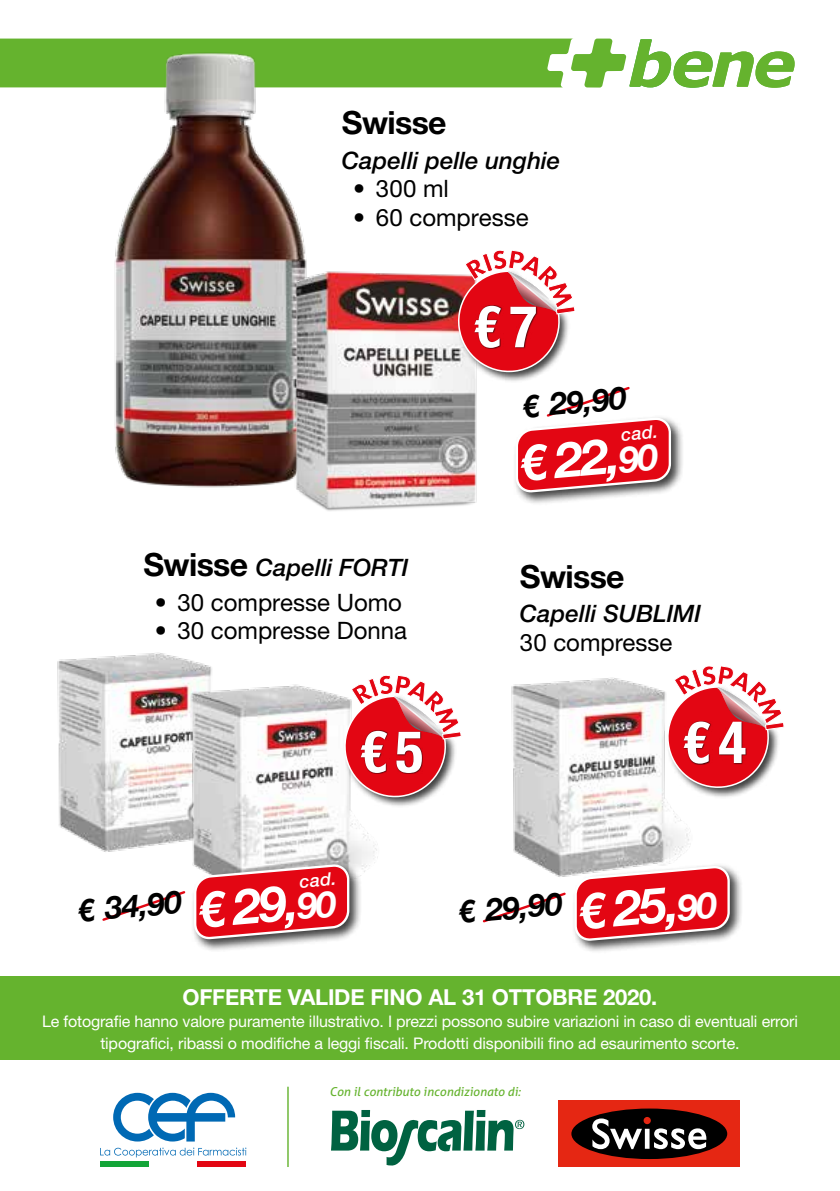
<style>
.page{position:relative;width:840px;height:1191px;background:#fff}
.page>*{position:absolute;margin:0;border:0;box-sizing:border-box;transform-origin:0 0}
.t1{font:700 condensed 58.4px "Helvetica Neue";color:#fff}
.t2{font:italic 700 49.2px "Helvetica Neue";color:#fff}
.t3{font:700 32px "Helvetica Neue LT Std";letter-spacing:-.02em;color:#000}
.t4{font:italic 700 31.2px "Helvetica Neue";color:#000}
.t5{font:24px "Helvetica Neue LT Std";color:#000}
.t6{font:italic 500 24px "Helvetica Neue LT Std";color:#000}
.t7{font:700 22px "Helvetica Neue LT Std";letter-spacing:-.01em;color:#fff}
.t8{font:italic 500 18px "Helvetica Neue LT Std";color:#fff}
.t9{font:16px/22px "Helvetica Neue LT Std";letter-spacing:-.01em;color:#fff;text-align:center}
.t10{font:italic 12.4px "Aller";color:#65b32e}
.s1{font-size:36px}
.s2{font-weight:700;font-style:normal;font-size:32px}
</style>
<div class="page">
<svg style="left:100px;top:1147px;width:146px;height:10px"></svg>
<svg style="left:113px;top:1092px;width:122px;height:49px"></svg>
<div style="left:100px;top:1161px;width:49px;height:6px;background:#13a538"></div>
<div style="left:197px;top:1161px;width:49px;height:6px;background:#e30613"></div>
<hr style="left:287px;top:1086px;width:1px;height:81px;background:#65b32e">
<div style="left:558px;top:1100px;width:181px;height:67px;background:#e52713"></div>
<div style="left:571px;top:1108px;width:155px;height:51px;background:#000;border-radius:50%"></div>
<svg style="left:592px;top:1118px;width:114px;height:31px"></svg>
<svg style="left:331px;top:1110px;width:193px;height:56px"></svg>
<svg style="left:0;top:39px;width:794px;height:49px"></svg>
<div style="left:0;top:976px;width:839px;height:83px;background:#65b32e"></div>
<img style="left:57px;top:652px;width:115px;height:200px">
<img style="left:56px;top:38px;width:311px;height:450px">
<img style="left:246px;top:241px;width:231px;height:270px">
<img style="left:511px;top:677px;width:180px;height:200px">
<img style="left:168px;top:656px;width:210px;height:216px">
<svg style="left:102px;top:891px;width:84px;height:30px"></svg>
<svg style="left:482px;top:892px;width:84px;height:31px"></svg>
<div style="left:456px;top:269px;width:114px;height:114px;background:#000;opacity:.75"></div>
<svg style="left:455px;top:250px;width:120px;height:124px"></svg>
<div style="left:474px;top:305px;width:63px;height:44px;background:#000;opacity:.75"></div>
<div style="left:343px;top:694px;width:113px;height:114px;background:#000;opacity:.75"></div>
<svg style="left:342px;top:674px;width:119px;height:125px"></svg>
<div style="left:360px;top:730px;width:63px;height:44px;background:#000;opacity:.75"></div>
<div style="left:665px;top:685px;width:114px;height:113px;background:#000;opacity:.75"></div>
<svg style="left:664px;top:666px;width:120px;height:124px"></svg>
<div style="left:683px;top:720px;width:63px;height:44px;background:#000;opacity:.75"></div>
<div style="left:512px;top:414px;width:171px;height:91px;background:#000;opacity:.75"></div>
<svg style="left:515px;top:386px;width:155px;height:106px"></svg>
<div style="left:191px;top:861px;width:171px;height:91px;background:#000;opacity:.75"></div>
<svg style="left:194px;top:864px;width:155px;height:75px;background:#d9333d"></svg>
<div style="left:571px;top:863px;width:171px;height:90px;background:#000;opacity:.75"></div>
<svg style="left:574px;top:865px;width:155px;height:75px;background:#de3841"></svg>
<h3 class="t3" style="left:342px;top:103px;width:106px">Swisse</h3>
<h3 class="t6" style="left:342px;top:146px;width:220px">Capelli pelle unghie</h3>
<h3 class="t5" style="left:353px;top:175px;width:97px">• 300 ml</h3>
<h3 class="t5" style="left:353px;top:203px;width:177px">• 60 compresse</h3>
<h1 class="t1" style="left:472px;top:278px;width:66px">€ 7</h1>
<h3 class="t4" style="left:520px;top:382px;width:105px;rotate:-5deg">€ 29,90</h3>
<p class="t8" style="left:620px;top:424px;width:38px;rotate:-5deg">cad.</p>
<h2 class="t2" style="left:516px;top:425px;width:139px;rotate:-5deg">€ 22,<span class="s1">90</span></h2>
<h3 class="t6" style="left:143px;top:553px;width:266px"><span class="s2">Swisse</span> Capelli FORTI</h3>
<h3 class="t3" style="left:519px;top:556px;width:106px">Swisse</h3>
<h3 class="t5" style="left:155px;top:587px;width:248px">• 30 compresse Uomo</h3>
<h3 class="t5" style="left:155px;top:616px;width:253px">• 30 compresse Donna</h3>
<h3 class="t6" style="left:519px;top:599px;width:183px">Capelli SUBLIMI</h3>
<h3 class="t5" style="left:519px;top:628px;width:154px">30 compresse</h3>
<h1 class="t1" style="left:359px;top:703px;width:66px">€ 5</h1>
<h1 class="t1" style="left:681px;top:693px;width:66px">€ 4</h1>
<p class="t8" style="left:298px;top:871px;width:38px;rotate:-5deg">cad.</p>
<h2 class="t2" style="left:195px;top:872px;width:139px;rotate:-5deg">€ 29,<span class="s1">90</span></h2>
<h3 class="t4" style="left:76px;top:886px;width:105px;rotate:-5deg">€ 34,90</h3>
<h3 class="t4" style="left:456px;top:888px;width:105px;rotate:-5deg">€ 29,90</h3>
<h2 class="t2" style="left:575px;top:873px;width:139px;rotate:-5deg">€ 25,<span class="s1">90</span></h2>
<h3 class="t7" style="left:182px;top:983px;width:476px">OFFERTE VALIDE FINO AL 31 OTTOBRE 2020.</h3>
<p class="t9" style="left:42px;top:1010px;width:757px">Le fotografie hanno valore puramente illustrativo. I prezzi possono subire variazioni in caso di eventuali errori tipografici, ribassi o modifiche a leggi fiscali. Prodotti disponibili fino ad esaurimento scorte.</p>
<p class="t10" style="left:329px;top:1083px;width:193px">Con il contributo incondizionato di:</p>
</div>
